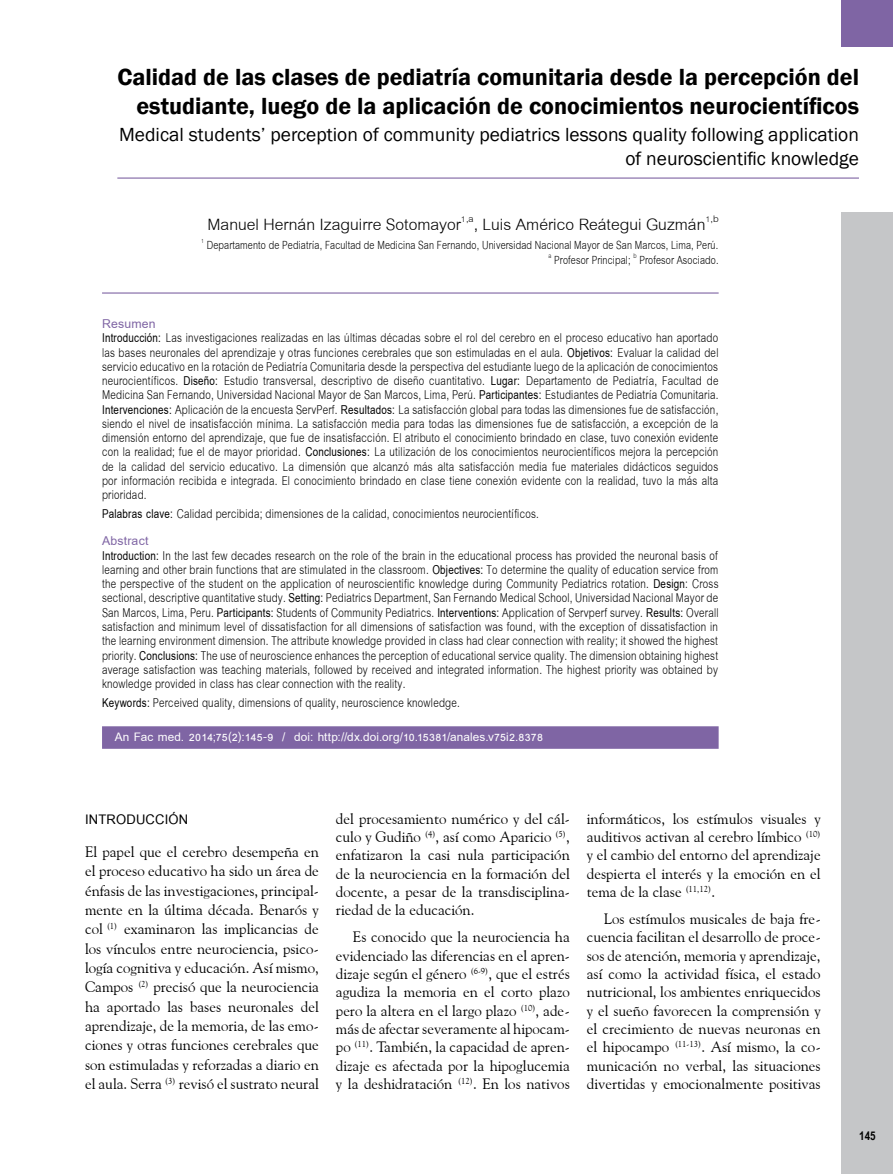
<style>
.page{position:relative;width:893px;height:1174px;background:#fff}
.page>*{position:absolute;margin:0;border:0;box-sizing:border-box;transform-origin:0 0}
.t1{font:600 24px/28.8px "Franklin Gothic";color:#000;text-align:right}
.t2{font:24px "Cordia UPC";color:#000}
.t3{font:700 20.25px "Cordia UPC";letter-spacing:.01em;color:#000}
.t4{font:19.5px/23.4px "Franklin Gothic";color:#000;text-align:right}
.t5{font:18.75px/14.2px "Cordia UPC";letter-spacing:.015em;color:#000;scale:.8 1}
.t6{font:700 18px "Cordia UPC";color:#fff}
.t7{font:17.25px/15px "Cordia UPC";letter-spacing:.01em;color:#000;text-align:right;scale:.8 1}
.t8{font:15px/18.3px "Goudy Old Style BT";color:#000;text-align:justify}
.t9{font:700 12px "Arial Narrow";color:#000}
.s1{font-weight:700;color:#7f65a4}
.s2{font-weight:700}
</style>
<div class="page">
<div style="left:842px;top:0;width:51px;height:47px;background:#7f65a4"></div>
<div style="left:842px;top:213px;width:51px;height:961px;background:#c5c6c8"></div>
<hr style="left:117px;top:177px;width:742px;height:2px;background:#7f65a4">
<hr style="left:102px;top:292px;width:617px;height:1px;background:#7f65a4">
<div style="left:102px;top:726px;width:617px;height:23px;background:#7f65a4"></div>
<p class="t1" style="left:118px;top:63px;width:743px">Calidad de las clases de pediatría comunitaria desde la percepción del estudiante, luego de la aplicación de conocimientos neurocientíficos</p>
<p class="t4" style="left:119px;top:124px;width:741px">Medical students’ perception of community pediatrics lessons quality following application of neuroscientific knowledge</p>
<p class="t2" style="left:207px;top:208px;width:513px">Manuel Hernán Izaguirre Sotomayor<sup>1,a</sup>, Luis Américo Reátegui Guzmán<sup>1,b</sup></p>
<p class="t7" style="left:201px;top:238px;width:648px"><sup>1</sup> Departamento de Pediatría, Facultad de Medicina San Fernando, Universidad Nacional Mayor de San Marcos, Lima, Perú. <sup>a</sup> Profesor Principal; <sup>b</sup> Profesor Asociado.</p>
<p class="t5" style="left:102px;top:317px;width:772px"><span class="s1">Resumen<br></span><span class="s2">Introducción:</span> Las investigaciones realizadas en las últimas décadas sobre el rol del cerebro en el proceso educativo han aportado las bases neuronales del aprendizaje y otras funciones cerebrales que son estimuladas en el aula. <span class="s2">Objetivos:</span> Evaluar la calidad del servicio educativo en la rotación de Pediatría Comunitaria desde la perspectiva del estudiante luego de la aplicación de conocimientos neurocientíficos. <span class="s2">Diseño:</span> Estudio transversal, descriptivo de diseño cuantitativo. <span class="s2">Lugar:</span> Departamento de Pediatría, Facultad de Medicina San Fernando, Universidad Nacional Mayor de San Marcos, Lima, Perú. <span class="s2">Participantes:</span> Estudiantes de Pediatría Comunitaria.<br><span class="s2">Intervenciones:</span> Aplicación de la encuesta ServPerf. <span class="s2">Resultados:</span> La satisfacción global para todas las dimensiones fue de satisfacción, siendo el nivel de insatisfacción mínima. La satisfacción media para todas las dimensiones fue de satisfacción, a excepción de la dimensión entorno del aprendizaje, que fue de insatisfacción. El atributo el conocimiento brindado en clase, tuvo conexión evidente con la realidad; fue el de mayor prioridad. <span class="s2">Conclusiones:</span> La utilización de los conocimientos neurocientíficos mejora la percepción de la calidad del servicio educativo. La dimensión que alcanzó más alta satisfacción media fue materiales didácticos seguidos por información recibida e integrada. El conocimiento brindado en clase tiene conexión evidente con la realidad, tuvo la más alta prioridad.</p>
<p class="t5" style="left:102px;top:500px;width:548px;line-height:27.8px"><span class="s2">Palabras clave:</span> Calidad percibida; dimensiones de la calidad, conocimientos neurocientíficos.<br><span class="s1">Abstract</span></p>
<p class="t5" style="left:102px;top:549px;width:772px;text-align:justify"><span class="s2">Introduction:</span> In the last few decades research on the role of the brain in the educational process has provided the neuronal basis of learning and other brain functions that are stimulated in the classroom. <span class="s2">Objectives:</span> To determine the quality of education service from the perspective of the student on the application of neuroscientific knowledge during Community Pediatrics rotation. <span class="s2">Design</span>: Cross sectional, descriptive quantitative study. <span class="s2">Setting:</span> Pediatrics Department, San Fernando Medical School, Universidad Nacional Mayor de San Marcos, Lima, Peru. <span class="s2">Participants:</span> Students of Community Pediatrics. <span class="s2">Interventions:</span> Application of Servperf survey. <span class="s2">Results:</span> Overall satisfaction and minimum level of dissatisfaction for all dimensions of satisfaction was found, with the exception of dissatisfaction in the learning environment dimension. The attribute knowledge provided in class had clear connection with reality; it showed the highest priority. <span class="s2">Conclusions:</span> The use of neuroscience enhances the perception of educational service quality. The dimension obtaining highest average satisfaction was teaching materials, followed by received and integrated information. The highest priority was obtained by knowledge provided in class has clear connection with the reality.</p>
<p class="t5" style="left:102px;top:695px;width:449px"><span class="s2">Keywords:</span> Perceived quality, dimensions of quality, neuroscience knowledge.</p>
<p class="t6" style="left:115px;top:726px;width:430px">An Fac med. 2014;75(2):145-9 / doi: http://dx.doi.org/10.15381/anales.v75i2.8378</p>
<p class="t3" style="left:85px;top:807px;width:105px">INTRODUCCIÓN</p>
<p class="t8" style="left:85px;top:842px;width:235px;line-height:19.4px">El papel que el cerebro desempeña en el proceso educativo ha sido un área de énfasis de las investigaciones, principal&shy;mente en la última década. Benarós y col <sup>(1)</sup> examinaron las implicancias de los vínculos entre neurociencia, psico&shy;logía cognitiva y educación. Así mismo, Campos <sup>(2)</sup> precisó que la neurociencia ha aportado las bases neuronales del aprendizaje, de la memoria, de las emo&shy;ciones y otras funciones cerebrales que son estimuladas y reforzadas a diario en el aula. Serra <sup>(3)</sup> revisó el sustrato neural</p>
<p class="t8" style="left:336px;top:809px;width:235px">del procesamiento numérico y del cál&shy;culo y Gudiño <sup>(4)</sup>, así como Aparicio <sup>(5)</sup>, enfatizaron la casi nula participación de la neurociencia en la formación del docente, a pesar de la transdisciplina&shy;riedad de la educación.</p>
<p class="t8" style="left:336px;top:927px;width:235px;text-indent:17px">Es conocido que la neurociencia ha evidenciado las diferencias en el apren&shy;dizaje según el género <sup>(6-9)</sup>, que el estrés agudiza la memoria en el corto plazo pero la altera en el largo plazo <sup>(10)</sup>, ade&shy;más de afectar severamente al hipocam&shy;po <sup>(11)</sup>. También, la capacidad de apren&shy;dizaje es afectada por la hipoglucemia y la deshidratación <sup>(12)</sup>. En los nativos</p>
<p class="t8" style="left:587px;top:809px;width:235px">informáticos, los estímulos visuales y auditivos activan al cerebro límbico <sup>(10) </sup>y el cambio del entorno del aprendizaje despierta el interés y la emoción en el tema de la clase <sup>(11,12)</sup>.</p>
<p class="t8" style="left:587px;top:909px;width:235px;text-indent:17px">Los estímulos musicales de baja fre&shy;cuencia facilitan el desarrollo de proce&shy;sos de atención, memoria y aprendizaje, así como la actividad física, el estado nutricional, los ambientes enriquecidos y el sueño favorecen la comprensión y el crecimiento de nuevas neuronas en el hipocampo <sup>(11-13)</sup>. Así mismo, la co&shy;municación no verbal, las situaciones divertidas y emocionalmente positivas</p>
<p class="t9" style="left:859px;top:1126px;width:18px">145</p>
</div>
